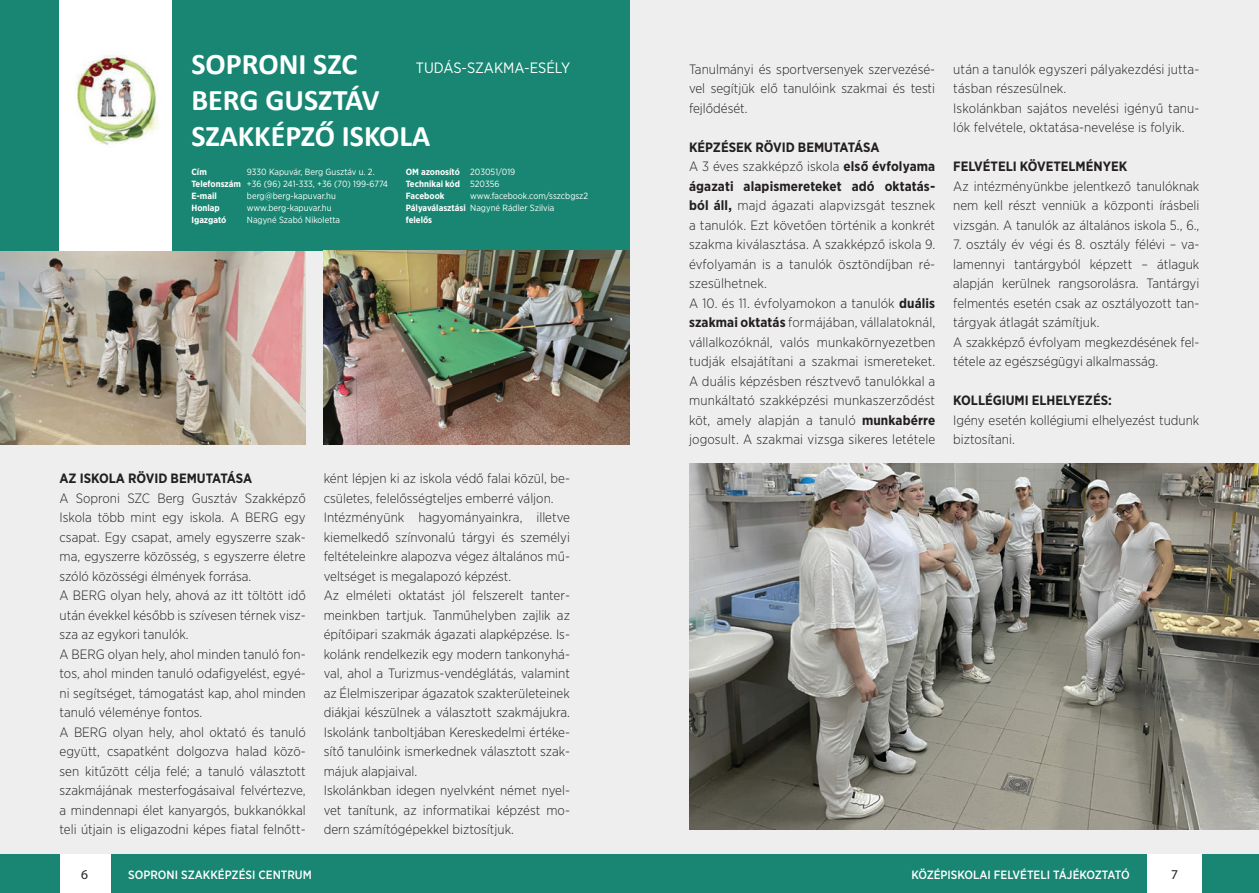
<style>
.page{position:relative;width:1259px;height:893px;background:#fff}
.page>*{position:absolute;margin:0;border:0;box-sizing:border-box;transform-origin:0 0}
.suli_nev{font:700 30px/36px "Calibri";color:#fff}
.t1{font:15px "Gotham Narrow";color:#fff}
.Alapbekezdés{font:300 13.5px/19.5px "Gotham Narrow";color:#231f20;text-align:justify}
.alcím{font:700 13.5px "Gotham Narrow";color:#231f20}
.Alapbekezdés-2{font:700 13.5px "Gotham Narrow";color:#231f20}
.Annotation_text{font:13.5px "Myriad Pro";color:#231f20}
.t2{font:500 12px "Gotham Narrow";color:#fff}
.t3{font:9px/12px "Gotham Narrow";color:#fff}
.t4{font:700 9px "Gotham Narrow";color:#fff}
.s1{font-weight:700}
.s2{font-weight:400}
</style>
<div class="page">
<div style="left:0;top:0;width:1259px;height:854px;background:#eeeeef"></div>
<div style="left:0;top:854px;width:60px;height:39px;background:#188672"></div>
<div style="left:111px;top:855px;width:518px;height:38px;background:#188672"></div>
<div style="left:629px;top:854px;width:517px;height:39px;background:#188672"></div>
<div style="left:1202px;top:855px;width:57px;height:38px;background:#188672"></div>
<img style="left:0;top:251px;width:306px;height:193px">
<div style="left:0;top:0;width:629px;height:251px;background:#188672"></div>
<div style="left:60px;top:0;width:112px;height:251px;background:#fff"></div>
<img style="left:76px;top:55px;width:83px;height:90px">
<img style="left:324px;top:251px;width:305px;height:193px">
<img style="left:689px;top:463px;width:570px;height:366px">
<p class="suli_nev" style="left:191px;top:45px;width:240px">SOPRONI SZC<br>BERG GUSZTÁV<br>SZAKKÉPZŐ ISKOLA</p>
<p class="t4" style="left:191px;top:166px;width:17px">Cím</p>
<p class="t1" style="left:416px;top:59px;width:156px">TUDÁS-SZAKMA-ESÉLY</p>
<p class="Alapbekezdés" style="left:689px;top:59px;width:248px">Tanulmányi és sportversenyek szervezésé&shy;vel segítjük elő tanulóink szakmai és testi fejlődését.</p>
<p class="alcím" style="left:689px;top:138px;width:192px">KÉPZÉSEK RÖVID BEMUTATÁSA</p>
<p class="Alapbekezdés" style="left:689px;top:156px;width:248px">A 3 éves szakképző iskola <span class="s1">első évfolyama ágazati alapismereteket adó oktatás&shy;ból áll,</span> majd ágazati alapvizsgát tesznek a tanulók. Ezt követően történik a konkrét szakma kiválasztása. A szakképző iskola 9. évfolyamán is a tanulók ösztöndíjban ré&shy;szesülhetnek.</p>
<p class="Alapbekezdés" style="left:689px;top:293px;width:248px">A 10. és 11. évfolyamokon a tanulók <span class="s1">duális szakmai oktatás</span> formájában, vállalatoknál, vállalkozóknál, valós munkakörnyezetben tudják elsajátítani a szakmai ismereteket.<br>A duális képzésben résztvevő tanulókkal a munkáltató szakképzési munkaszerződést köt, amely alapján a tanuló <span class="s1">munkabérre </span>jogosult. A szakmai vizsga sikeres letétele</p>
<p class="t4" style="left:406px;top:166px;width:111px">OM azonosító <span class="s2">203051/019</span></p>
<p class="t4" style="left:406px;top:178px;width:95px">Technikai kód <span class="s2">520356</span></p>
<p class="t4" style="left:406px;top:190px;width:40px">Facebook</p>
<p class="t3" style="left:470px;top:190px;width:119px">www.facebook.com/sszcbgsz2</p>
<p class="t3" style="left:406px;top:202px;width:150px"><span class="s1">Pályaválasztási</span> Nagyné Rádler Szilvia</p>
<p class="t4" style="left:406px;top:214px;width:28px">felelős</p>
<p class="t3" style="left:191px;top:166px;width:198px;text-indent:56px">9330 Kapuvár, Berg Gusztáv u. 2.<br><span class="s1">Telefonszám</span> +36 (96) 241-333, +36 (70) 199-6774</p>
<p class="t4" style="left:191px;top:190px;width:27px">E-mail</p>
<p class="t3" style="left:247px;top:190px;width:90px">berg@berg-kapuvar.hu</p>
<p class="t4" style="left:191px;top:202px;width:30px">Honlap</p>
<p class="t3" style="left:247px;top:202px;width:86px">www.berg-kapuvar.hu</p>
<p class="t4" style="left:191px;top:214px;width:37px">Igazgató</p>
<p class="t3" style="left:247px;top:214px;width:95px">Nagyné Szabó Nikoletta</p>
<p class="alcím" style="left:60px;top:470px;width:194px">AZ ISKOLA RÖVID BEMUTATÁSA</p>
<p class="Alapbekezdés" style="left:60px;top:488px;width:248px">A Soproni SZC Berg Gusztáv Szakképző Iskola több mint egy iskola. A BERG egy csapat. Egy csapat, amely egyszerre szak&shy;ma, egyszerre közösség, s egyszerre életre szóló közösségi élmények forrása.</p>
<p class="Alapbekezdés" style="left:60px;top:585px;width:248px">A BERG olyan hely, ahová az itt töltött idő után évekkel később is szívesen térnek vis - sza az egykori tanulók.</p>
<p class="Alapbekezdés" style="left:60px;top:644px;width:248px">A BERG olyan hely, ahol minden tanuló fon&shy;tos, ahol minden tanuló odafigyelést, egyé&shy;ni segítséget, támogatást kap, ahol minden tanuló véleménye fontos.</p>
<p class="Alapbekezdés" style="left:60px;top:722px;width:248px">A BERG olyan hely, ahol oktató és tanuló együtt, csapatként dolgozva halad közö&shy;sen kitűzött célja felé; a tanuló választott szakmájának mesterfogásaival felvértezve, a mindennapi élet kanyargós, bukkanókkal teli útjain is eligazodni képes fiatal felnőtt-</p>
<p class="Alapbekezdés" style="left:324px;top:468px;width:248px">ként lépjen ki az iskola védő falai közül, be&shy;csületes, felelősségteljes emberré váljon.</p>
<p class="Alapbekezdés" style="left:324px;top:507px;width:248px">Intézményünk hagyományainkra, illetve kiemelkedő színvonalú tárgyi és személyi feltételeinkre alapozva végez általános mű&shy;veltséget is megalapozó képzést.</p>
<p class="Alapbekezdés" style="left:324px;top:585px;width:248px">Az elméleti oktatást jól felszerelt tanter&shy;meinkben tartjuk. Tanműhelyben zajlik az építőipari szakmák ágazati alapképzése. Is&shy;kolánk rendelkezik egy modern tankonyhá&shy;val, ahol a Turizmus-vendéglátás, valamint az Élelmiszeripar ágazatok szakterületeinek diákjai készülnek a választott szakmájukra.<br>Iskolánk tanboltjában Kereskedelmi értéke&shy;sítő tanulóink ismerkednek választott szak&shy;májuk alapjaival.</p>
<p class="Alapbekezdés" style="left:324px;top:780px;width:248px">Iskolánkban idegen nyelvként német nyel&shy;vet tanítunk, az informatikai képzést mo&shy;dern számítógépekkel biztosítjuk.</p>
<p class="Alapbekezdés" style="left:953px;top:59px;width:248px">után a tanulók egyszeri pályakezdési jutta&shy;tásban részesülnek.</p>
<p class="Alapbekezdés" style="left:953px;top:98px;width:248px">Iskolánkban sajátos nevelési igényű tanu&shy;lók felvétele, oktatása-nevelése is folyik.</p>
<p class="Alapbekezdés-2" style="left:953px;top:158px;width:176px">FELVÉTELI KÖVETELMÉNYEK</p>
<p class="Alapbekezdés" style="left:953px;top:176px;width:248px">Az intézményünkbe jelentkező tanulóknak nem kell részt venniük a központi írásbeli vizsgán. A tanulók az általános iskola 5., 6.,</p>
<p class="Alapbekezdés" style="left:953px;top:234px;width:248px">7. osztály év végi és 8. osztály félévi – va&shy;lamennyi tantárgyból képzett – átlaguk alapján kerülnek rangsorolásra. Tantárgyi felmentés esetén csak az osztályozott tan&shy;tárgyak átlagát számítjuk.</p>
<p class="Alapbekezdés" style="left:953px;top:332px;width:248px">A szakképző évfolyam megkezdésének fel&shy;tétele az egészségügyi alkalmasság.</p>
<p class="alcím" style="left:953px;top:392px;width:160px">KOLLÉGIUMI ELHELYEZÉS:</p>
<p class="Alapbekezdés" style="left:953px;top:410px;width:248px">Igény esetén kollégiumi elhelyezést tudunk biztosítani.</p>
<p class="Annotation_text" style="left:81px;top:866px;width:8px">6</p>
<p class="t2" style="left:128px;top:867px;width:185px">SOPRONI SZAKKÉPZÉSI CENTRUM</p>
<p class="t2" style="left:911px;top:867px;width:220px">KÖZÉPISKOLAI FELVÉTELI TÁJÉKOZTATÓ</p>
<p class="Annotation_text" style="left:1171px;top:866px;width:8px">7</p>
</div>
